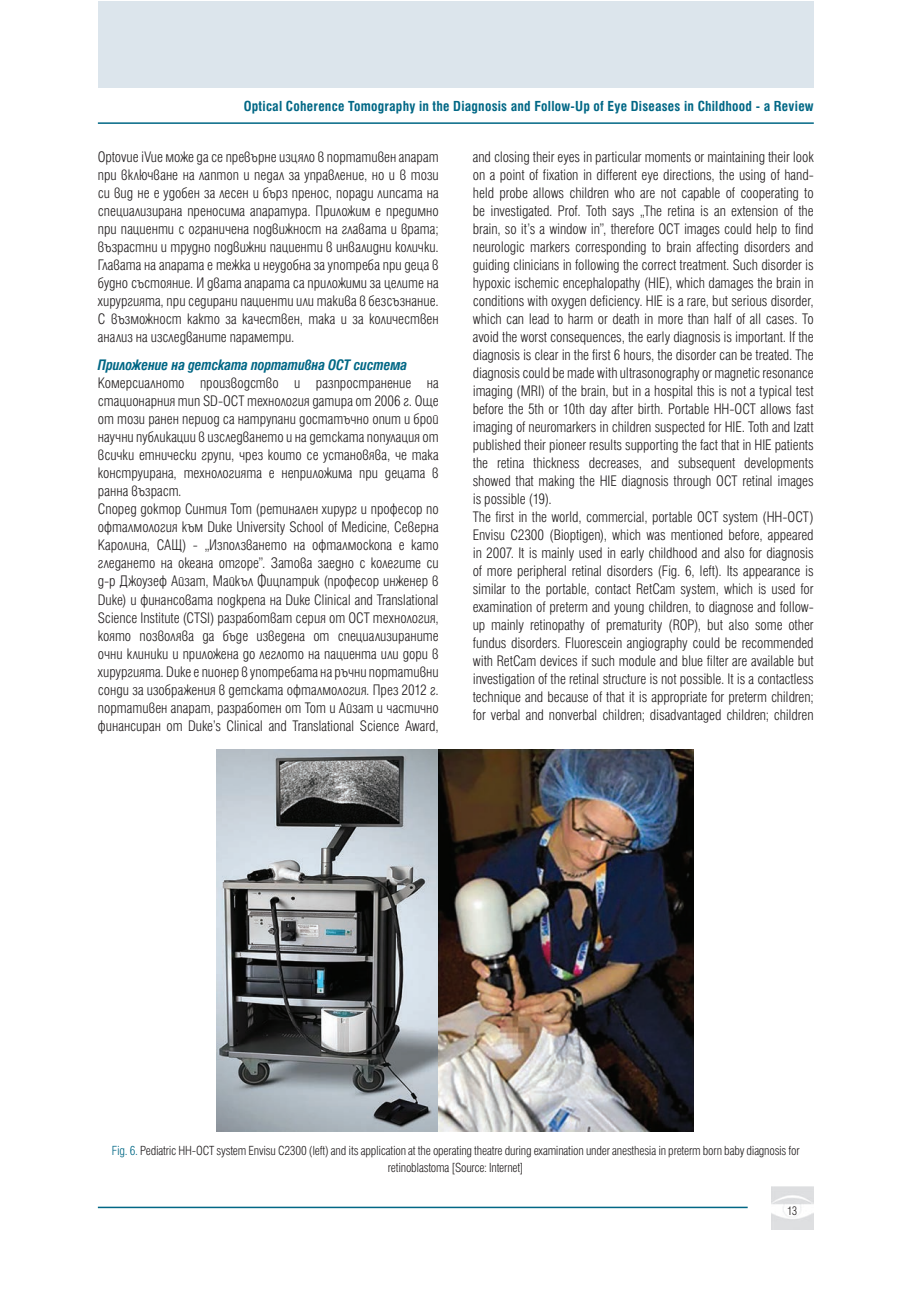
<style>
.page{position:relative;width:915px;height:1306px;background:#fff}
.page>*{position:absolute;margin:0;border:0;box-sizing:border-box;transform-origin:0 0}
.t1{font:300 condensed 16.5px/18px "Helen Bg";color:#231f20}
.t2{font:italic 700 condensed 16.5px "Helen Bg";letter-spacing:-.01em;color:#016785}
.t3{font:700 condensed 15.75px "Helen Bg";color:#016785}
.t4{font:300 condensed 14.25px/17.1px "Helen Bg";color:#231f20;text-align:center}
.t5{font:300 condensed 13.5px "Helen Bg";color:#231f20}
.s1{color:#016785}
</style>
<div class="page">
<img style="left:771px;top:1186px;width:42px;height:42px">
<div style="left:98px;top:1px;width:715px;height:87px;background:#dce5ec"></div>
<hr style="left:98px;top:1206px;width:649px;height:2px;background:#016785">
<hr style="left:98px;top:122px;width:715px;height:2px;background:#016785">
<img style="left:217px;top:749px;width:476px;height:382px">
<p class="t3" style="left:243px;top:97px;width:571px">Optical Coherence Tomography in the Diagnosis and Follow-Up of Eye Diseases in Childhood - a Review</p>
<p class="t1" style="left:98px;top:147px;width:342px;text-align:justify">Optovue iVue може да се превърне изцяло в портативен апарат при включване на лаптоп и педал за управление, но и в този си вид не е удобен за лесен и бърз пренос, поради липсата на специализирана преносима апаратура. Приложим е предимно при пациенти с ограничена подвижност на главата и врата; възрастни и трудно подвижни пациенти в инвалидни колички.<br>Главата на апарата е тежка и неудобна за употреба при деца в будно състояние. И двата апарата са приложими за целите на хирургията, при седирани пациенти или такива в безсъзнание.<br>С възможност както за качествен, така и за количествен анализ на изследваните параметри.</p>
<p class="t2" style="left:98px;top:356px;width:310px">Приложение на детската портативна OCT система</p>
<p class="t1" style="left:98px;top:374px;width:342px">Комерсиалното производство и разпространение на стационарния тип SD-OCT технология датира от 2006 г. Още от този ранен период са натрупани достатъчно опит и брой научни публикации в изследването и на детската популация от всички етнически групи, чрез които се установява, че така конструирана, технологията е неприложима при децата в ранна възраст.<br>Според доктор Синтия Тот (ретинален хирург и професор по офталмология към Duke University School of Medicine, Северна Каролина, САЩ) - „Използването на офталмоскопa е като гледането на океана отгоре”. Затова заедно с колегите си д-р Джоузеф Айзат, Майкъл Фицпатрик (професор инженер в Duke) и финансовата подкрепа на Duke Clinical and Translational Science Institute (CTSI) разработват серия от ОСТ технология, която позволява да бъде изведена от специализираните очни клиники и приложена до леглото на пациента или дори в хирургията. Duke е пионер в употребата на ръчни портативни сонди за изображения в детската офталмология. През 2012 г. портативен апарат, разработен от Тот и Айзат и частично финансиран от Duke’s Clinical and Translational Science Award,</p>
<p class="t1" style="left:472px;top:147px;width:342px">and closing their eyes in particular moments or maintaining their look on a point of fixation in different eye directions, the using of hand&shy;held probe allows children who are not capable of cooperating to be investigated. Prof. Toth says „The retina is an extension of the brain, so it’s a window in”, therefore OCT images could help to find neurologic markers corresponding to brain affecting disorders and guiding clinicians in following the correct treatment. Such disorder is hypoxic ischemic encephalopathy (HIE), which damages the brain in conditions with oxygen deficiency. HIE is a rare, but serious disorder, which can lead to harm or death in more than half of all cases. To avoid the worst consequences, the early diagnosis is important. If the diagnosis is clear in the first 6 hours, the disorder can be treated. The diagnosis could be made with ultrasonography or magnetic resonance imaging (MRI) of the brain, but in a hospital this is not a typical test before the 5th or 10th day after birth. Portable HH-OCT allows fast imaging of neuromarkers in children suspected for HIE. Toth and Izatt published their pioneer results supporting the fact that in HIE patients the retina thickness decreases, and subsequent developments showed that making the HIE diagnosis through OCT retinal images is possible (19).<br>The first in the world, commercial, portable OCT system (HH-OCT)<br>Envisu C2300 (Bioptigen), which was mentioned before, appeared in 2007. It is mainly used in early childhood and also for diagnosis of more peripheral retinal disorders (Fig. 6, left). Its appearance is similar to the portable, contact RetCam system, which is used for examination of preterm and young children, to diagnose and follow&shy;up mainly retinopathy of prematurity (ROP), but also some other fundus disorders. Fluorescein angiography could be recommended with RetCam devices if such module and blue filter are available but investigation of the retinal structure is not possible. It is a contactless technique and because of that it is appropriate for preterm children; for verbal and nonverbal children; disadvantaged children; children</p>
<p class="t4" style="left:112px;top:1141px;width:689px"><span class="s1">Fig. 6.</span> Pediatric HH-OCT system Envisu C2300 (left) and its application at the operating theatre during examination under anesthesia in preterm born baby diagnosis for retinoblastoma [Source: Internet]</p>
<p class="t5" style="left:787px;top:1202px;width:12px">13</p>
</div>
